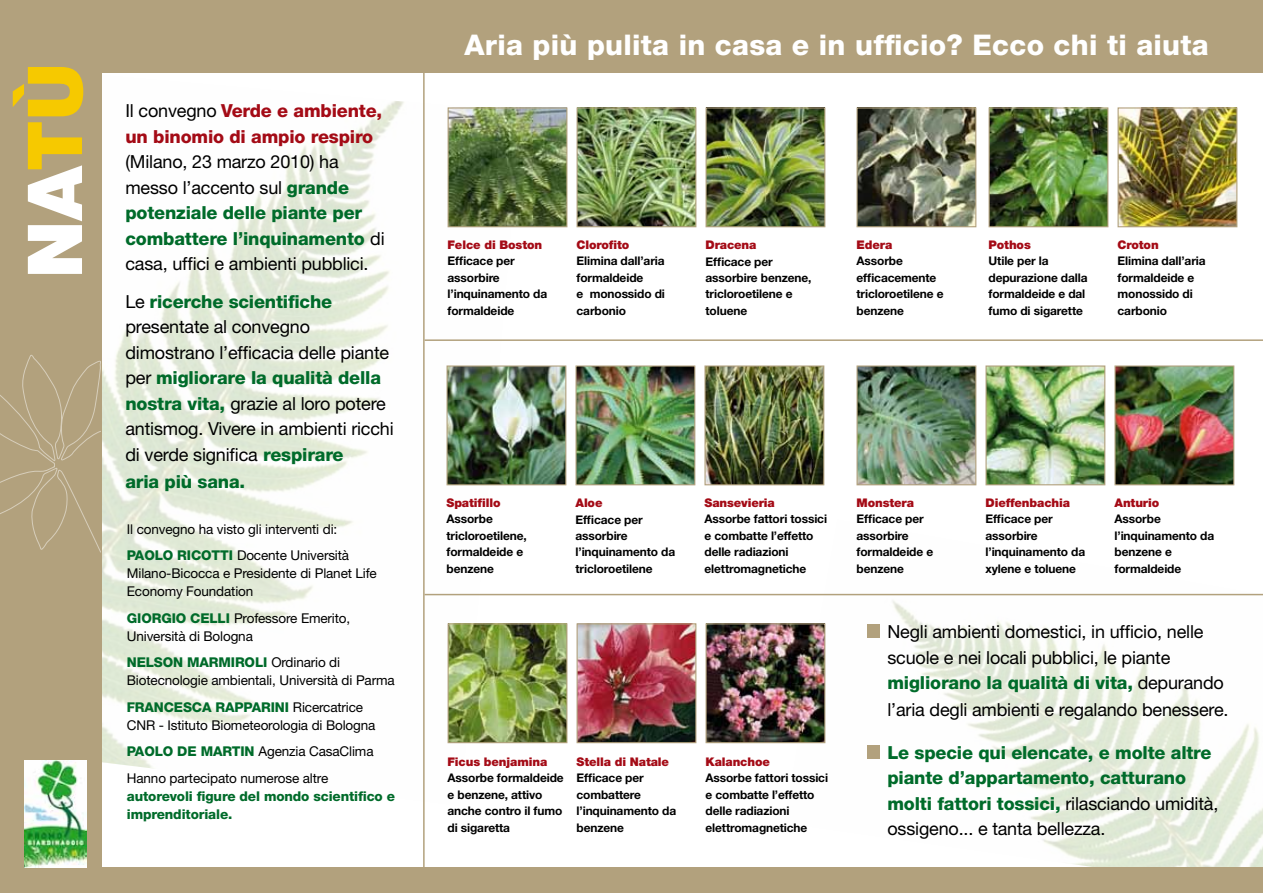
<style>
.page{position:relative;width:1263px;height:893px;background:#fff}
.page>*{position:absolute;margin:0;border:0;box-sizing:border-box;transform-origin:0 0}
.t1{font:800 28.5px "Helvetica Neue";letter-spacing:.01em;color:#fff}
.t2{font:18px/25.7px "Helvetica Neue";letter-spacing:-.01em;color:#000}
.t3{font:800 18px/25.5px "Helvetica Neue";letter-spacing:-.01em;color:#006b2a}
.t4{font:800 18px/25.5px "Helvetica Neue";letter-spacing:-.01em;color:#a40b16}
.t5{font:13.5px/18px "Helvetica Neue";letter-spacing:-.01em;color:#000}
.t6{font:800 13.5px/18px "Helvetica Neue";letter-spacing:-.01em;color:#006b2a}
.t7{font:700 12px/16.4px "Helvetica Neue";letter-spacing:-.01em;color:#000}
.t8{font:900 12px "Helvetica Neue";letter-spacing:-.01em;color:#a40b16}
.s1{font-weight:400;color:#000}
.s2{font-weight:800;color:#006b2a}
</style>
<div class="page">
<div style="left:96px;top:0;width:1167px;height:72px;background:#b2a17d"></div>
<img style="left:102px;top:72px;width:419px;height:696px">
<img style="left:784px;top:593px;width:479px;height:274px">
<div style="left:0;top:0;width:102px;height:893px;background:#b2a17d"></div>
<div style="left:90px;top:867px;width:1173px;height:26px;background:#b2a17d"></div>
<svg style="left:13px;top:67px;width:70px;height:207px"></svg>
<svg style="left:0;top:355px;width:101px;height:197px"></svg>
<img style="left:24px;top:761px;width:62px;height:106px">
<img style="left:450px;top:109px;width:115px;height:116px">
<div style="left:448px;top:107px;width:119px;height:120px;border:1px solid #b2a17d"></div>
<img style="left:858px;top:109px;width:116px;height:116px">
<div style="left:856px;top:107px;width:120px;height:120px;border:1px solid #b2a17d"></div>
<img style="left:448px;top:367px;width:116px;height:116px">
<div style="left:446px;top:365px;width:120px;height:120px;border:1px solid #b2a17d"></div>
<img style="left:858px;top:367px;width:116px;height:116px">
<div style="left:856px;top:365px;width:120px;height:120px;border:1px solid #b2a17d"></div>
<img style="left:450px;top:625px;width:115px;height:116px">
<div style="left:448px;top:623px;width:119px;height:120px;border:1px solid #b2a17d"></div>
<img style="left:707px;top:109px;width:116px;height:116px">
<div style="left:705px;top:107px;width:120px;height:120px;border:1px solid #b2a17d"></div>
<img style="left:1119px;top:109px;width:116px;height:116px">
<div style="left:1117px;top:107px;width:120px;height:120px;border:1px solid #b2a17d"></div>
<img style="left:706px;top:367px;width:116px;height:116px">
<div style="left:704px;top:365px;width:120px;height:120px;border:1px solid #b2a17d"></div>
<img style="left:1116px;top:367px;width:116px;height:116px">
<div style="left:1114px;top:365px;width:120px;height:120px;border:1px solid #b2a17d"></div>
<img style="left:578px;top:109px;width:116px;height:116px">
<div style="left:576px;top:107px;width:120px;height:120px;border:1px solid #b2a17d"></div>
<img style="left:990px;top:109px;width:116px;height:116px">
<div style="left:988px;top:107px;width:120px;height:120px;border:1px solid #b2a17d"></div>
<img style="left:577px;top:367px;width:116px;height:116px">
<div style="left:575px;top:365px;width:120px;height:120px;border:1px solid #b2a17d"></div>
<img style="left:987px;top:367px;width:116px;height:116px">
<div style="left:985px;top:365px;width:120px;height:120px;border:1px solid #b2a17d"></div>
<img style="left:578px;top:625px;width:116px;height:116px">
<div style="left:576px;top:623px;width:120px;height:120px;border:1px solid #b2a17d"></div>
<img style="left:707px;top:625px;width:116px;height:116px">
<div style="left:705px;top:623px;width:120px;height:120px;border:1px solid #b2a17d"></div>
<div style="left:867px;top:624px;width:13px;height:13px;background:#b2a17d"></div>
<div style="left:867px;top:745px;width:13px;height:14px;background:#b2a17d"></div>
<hr style="left:424px;top:339px;width:839px;height:2px;background:#b2a17d">
<hr style="left:423px;top:62px;width:2px;height:822px;background:#b2a17d">
<hr style="left:424px;top:594px;width:839px;height:1px;background:#b2a17d">
<h2 class="t4" style="left:125px;top:98px;width:258px"><span class="s1">Il convegno</span> Verde e ambiente, un binomio di ampio respiro</h2>
<h2 class="t2" style="left:125px;top:149px;width:261px">(Milano, 23 marzo 2010) ha messo l’accento sul <span class="s2">grande potenziale delle piante per combattere l’inquinamento</span> di casa, uffici e ambienti pubblici.</h2>
<h2 class="t2" style="left:125px;top:288px;width:270px">Le <span class="s2">ricerche scientifiche </span>presentate al convegno dimostrano l’efficacia delle piante per <span class="s2">migliorare la qualità della nostra vita,</span> grazie al loro potere antismog. Vivere in ambienti ricchi di verde significa <span class="s2">respirare<br>aria più sana.</span></h2>
<p class="t5" style="left:127px;top:515px;width:224px;line-height:26.5px">Il convegno ha visto gli interventi di:<br><span class="s2">Paolo Ricotti</span> Docente Università</p>
<p class="t5" style="left:127px;top:564px;width:251px">Milano-Bicocca e Presidente di Planet Life<br>Economy Foundation</p>
<p class="t5" style="left:127px;top:609px;width:225px"><span class="s2">Giorgio Celli</span> Professore Emerito,<br>Università di Bologna</p>
<p class="t5" style="left:127px;top:653px;width:269px"><span class="s2">Nelson Marmiroli</span> Ordinario di<br>Biotecnologie ambientali, Università di Parma</p>
<p class="t5" style="left:127px;top:698px;width:250px"><span class="s2">Franc esca Rapparini</span> Ricercatrice<br>CNR - Istituto Biometeorologia di Bologna</p>
<p class="t5" style="left:127px;top:738px;width:248px;line-height:26.5px"><span class="s2">paolo de martin</span> Agenzia CasaClima<br>Hanno partecipato numerose altre</p>
<p class="t6" style="left:127px;top:787px;width:270px">autorevoli figure del mondo scientifico e imprenditoriale.</p>
<h1 class="t1" style="left:465px;top:27px;width:746px">Aria più pulita in casa e in ufficio? Ecco chi ti aiuta</h1>
<p class="t8" style="left:448px;top:238px;width:96px">Felce di Boston</p>
<p class="t7" style="left:448px;top:253px;width:101px">Efficace per assorbire l’inquinamento da formaldeide</p>
<p class="t8" style="left:576px;top:238px;width:54px">Clorofito</p>
<p class="t7" style="left:576px;top:253px;width:90px">Elimina dall’aria formaldeide<br>e monossido di carbonio</p>
<p class="t8" style="left:705px;top:238px;width:52px">Dracena</p>
<p class="t7" style="left:705px;top:253px;width:107px">Efficace per assorbire benzene, tricloroetilene e toluene</p>
<p class="t8" style="left:856px;top:238px;width:37px">Edera</p>
<p class="t7" style="left:856px;top:253px;width:89px">Assorbe efficacemente tricloroetilene e benzene</p>
<p class="t8" style="left:988px;top:238px;width:44px">Pothos</p>
<p class="t7" style="left:988px;top:253px;width:101px">Utile per la depurazione dalla formaldeide e dal fumo di sigarette</p>
<p class="t8" style="left:1117px;top:238px;width:43px">Croton</p>
<p class="t7" style="left:1117px;top:253px;width:90px">Elimina dall’aria formaldeide e monossido di carbonio</p>
<p class="t8" style="left:446px;top:496px;width:56px">Spatifillo</p>
<p class="t7" style="left:446px;top:511px;width:82px">Assorbe tricloroetilene, formaldeide e benzene</p>
<p class="t8" style="left:575px;top:496px;width:29px">Aloe</p>
<p class="t7" style="left:575px;top:511px;width:101px">Efficace per assorbire l’inquinamento da tricloroetilene</p>
<p class="t8" style="left:704px;top:496px;width:72px">Sansevieria</p>
<p class="t7" style="left:704px;top:511px;width:124px">Assorbe fattori tossici e combatte l’effetto delle radiazioni elettromagnetiche</p>
<p class="t8" style="left:448px;top:755px;width:101px">Ficus benjamina</p>
<p class="t7" style="left:448px;top:770px;width:118px">Assorbe formaldeide e benzene, attivo anche contro il fumo di sigaretta</p>
<p class="t8" style="left:576px;top:755px;width:94px">Stella di Natale</p>
<p class="t7" style="left:576px;top:770px;width:101px">Efficace per combattere l’inquinamento da benzene</p>
<p class="t8" style="left:705px;top:755px;width:66px">Kalanchoe</p>
<p class="t7" style="left:705px;top:770px;width:124px">Assorbe fattori tossici e combatte l’effetto delle radiazioni elettromagnetiche</p>
<p class="t8" style="left:856px;top:496px;width:59px">Monstera</p>
<p class="t7" style="left:856px;top:511px;width:78px">Efficace per assorbire formaldeide e benzene</p>
<p class="t8" style="left:985px;top:496px;width:86px">Dieffenbachia</p>
<p class="t7" style="left:985px;top:511px;width:101px">Efficace per assorbire l’inquinamento da xylene e toluene</p>
<p class="t8" style="left:1114px;top:496px;width:46px">Anturio</p>
<p class="t7" style="left:1114px;top:511px;width:101px">Assorbe l’inquinamento da benzene e formaldeide</p>
<h2 class="t2" style="left:887px;top:619px;width:342px">Negli ambienti domestici, in ufficio, nelle scuole e nei locali pubblici, le piante <span class="s2">migliorano la qualità di vita,</span> depurando l’aria degli ambienti e regalando benessere.</h2>
<h2 class="t3" style="left:887px;top:740px;width:332px">Le specie qui elencate, e molte altre piante d’appartamento, catturano molti fattori tossici, <span class="s1">rilasciando umidità, ossigeno... e tanta bellezza.</span></h2>
</div>
